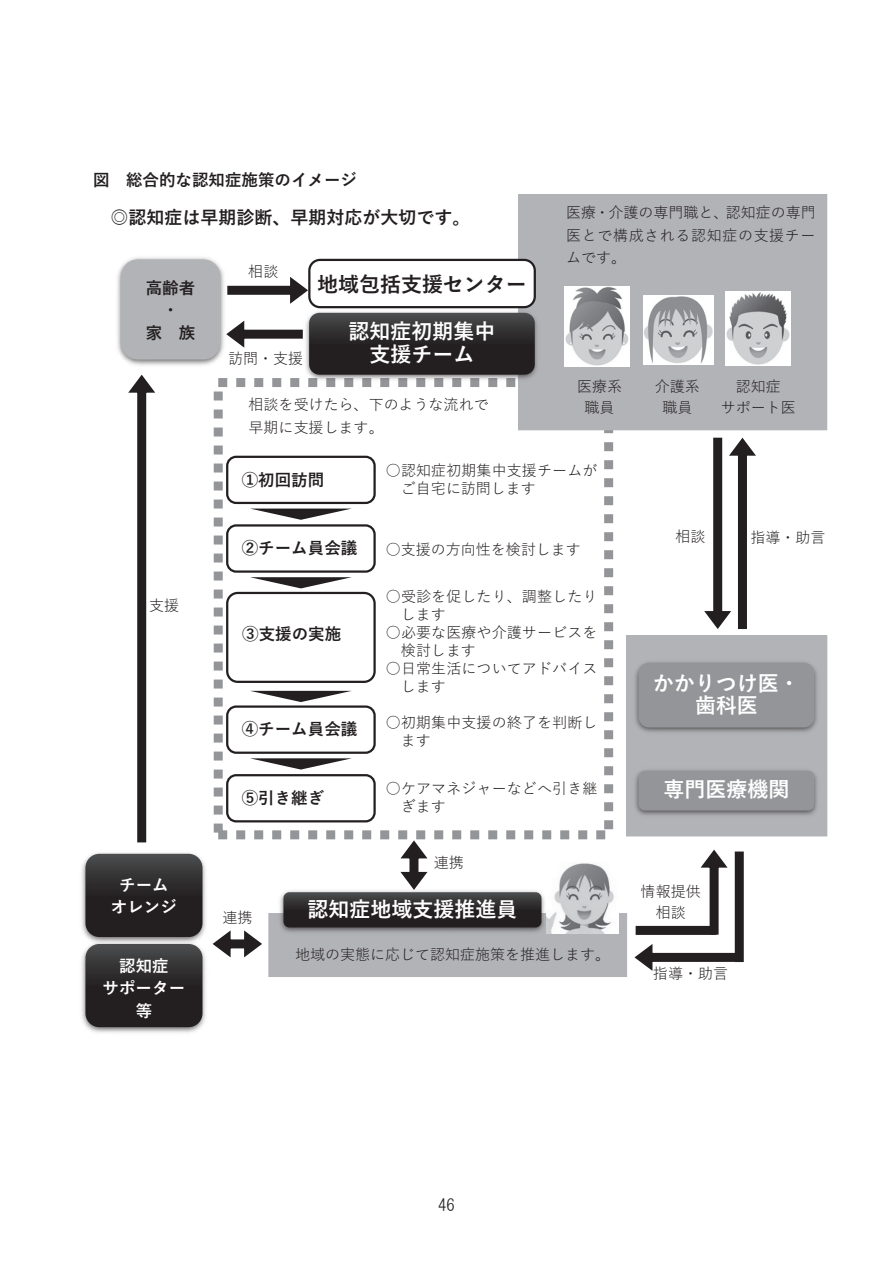
<style>
.page{position:relative;width:893px;height:1263px;background:#fff}
.page>*{position:absolute;margin:0;border:0;box-sizing:border-box;transform-origin:0 0}
.t1{font:700 21px/22.5px "Yu Gothic";color:#fff;text-align:center}
.t2{font:700 21px "Yu Gothic";color:#231f20}
.t3{font:700 18px "Yu Gothic";color:#231f20}
.t4{font:18px "Yu Gothic";color:#231f20;scale:.9 1}
.t5{font:700 16.5px/22.5px "Yu Gothic";color:#231f20;text-align:center}
.t6{font:700 16.5px/22.5px "Yu Gothic";color:#fff;text-align:center}
.t7{font:16.5px "HG Gothic M";color:#231f20}
.t8{font:15px/18px "Yu Gothic";color:#231f20}
</style>
<div class="page">
<div style="left:269px;top:913px;width:358px;height:63px;background:#b2b3b7"></div>
<div style="left:268px;top:913px;width:359px;height:64px;border:1px solid #b2b3b7"></div>
<img style="left:269px;top:919px;width:357px;height:52px">
<img style="left:81px;top:954px;width:125px;height:79px">
<img style="left:83px;top:950px;width:121px;height:76px">
<svg style="left:85px;top:945px;width:117px;height:82px;background:#3c3a3b"></svg>
<img style="left:90px;top:953px;width:108px;height:65px">
<img style="left:268px;top:913px;width:4px;height:16px">
<img style="left:277px;top:893px;width:270px;height:42px">
<img style="left:278px;top:895px;width:268px;height:33px">
<svg style="left:283px;top:840px;width:258px;height:87px"></svg>
<svg style="left:634px;top:944px;width:101px;height:18px"></svg>
<svg style="left:701px;top:850px;width:27px;height:85px"></svg>
<div style="left:636px;top:926px;width:80px;height:9px;background:#231f20"></div>
<div style="left:735px;top:851px;width:9px;height:111px;background:#231f20"></div>
<img style="left:636px;top:880px;width:69px;height:46px">
<img style="left:640px;top:962px;width:102px;height:9px">
<svg style="left:213px;top:930px;width:49px;height:27px"></svg>
<img style="left:547px;top:863px;width:72px;height:71px">
<img style="left:81px;top:853px;width:125px;height:92px">
<img style="left:83px;top:859px;width:121px;height:76px">
<svg style="left:85px;top:854px;width:117px;height:83px;background:#3d3b3c"></svg>
<img style="left:90px;top:863px;width:108px;height:64px">
<div style="left:214px;top:378px;width:399px;height:461px;border:9px dashed #939598"></div>
<img style="left:223px;top:392px;width:381px;height:433px">
<div style="left:627px;top:636px;width:200px;height:200px;background:#b2b3b7"></div>
<div style="left:626px;top:635px;width:201px;height:201px;border:1px solid #b2b3b7"></div>
<img style="left:627px;top:641px;width:199px;height:189px">
<div style="left:518px;top:195px;width:309px;height:235px;background:#b2b3b7"></div>
<div style="left:518px;top:194px;width:309px;height:236px;border:1px solid #b2b3b7"></div>
<img style="left:519px;top:200px;width:307px;height:224px">
<img style="left:117px;top:257px;width:107px;height:109px">
<img style="left:119px;top:265px;width:102px;height:92px">
<div style="left:121px;top:259px;width:99px;height:100px;background:#b2b3b7;border:1px solid #b2b3b7;border-radius:16px"></div>
<img style="left:632px;top:766px;width:188px;height:52px">
<img style="left:634px;top:773px;width:184px;height:38px">
<div style="left:638px;top:771px;width:176px;height:39px;background:#939598;border-radius:7px"></div>
<img style="left:375px;top:461px;width:233px;height:41px">
<img style="left:222px;top:347px;width:2px;height:19px">
<svg style="left:227px;top:282px;width:81px;height:22px"></svg>
<svg style="left:226px;top:321px;width:76px;height:27px"></svg>
<img style="left:229px;top:277px;width:69px;height:6px">
<img style="left:643px;top:375px;width:160px;height:42px">
<img style="left:565px;top:375px;width:69px;height:42px">
<img style="left:632px;top:658px;width:188px;height:77px">
<img style="left:635px;top:667px;width:182px;height:60px">
<div style="left:638px;top:663px;width:176px;height:64px;background:#939598;border-radius:11px"></div>
<svg style="left:704px;top:438px;width:52px;height:191px"></svg>
<img style="left:643px;top:296px;width:70px;height:69px">
<img style="left:565px;top:287px;width:65px;height:80px">
<div style="left:308px;top:259px;width:228px;height:49px;background:#fff;border:2px solid #231f20;border-radius:11px"></div>
<img style="left:302px;top:308px;width:239px;height:75px">
<img style="left:305px;top:317px;width:232px;height:57px">
<svg style="left:309px;top:313px;width:226px;height:62px;background:#383637"></svg>
<img style="left:312px;top:321px;width:220px;height:45px">
<div style="left:226px;top:456px;width:150px;height:48px;background:#fff;border:2px solid #231f20;border-radius:9px"></div>
<svg style="left:237px;top:505px;width:146px;height:18px"></svg>
<div style="left:226px;top:524px;width:150px;height:49px;background:#fff;border:2px solid #231f20;border-radius:9px"></div>
<svg style="left:237px;top:573px;width:146px;height:19px"></svg>
<div style="left:226px;top:592px;width:150px;height:91px;background:#fff;border:2px solid #231f20;border-radius:11px"></div>
<svg style="left:237px;top:687px;width:146px;height:18px"></svg>
<div style="left:226px;top:774px;width:150px;height:48px;background:#fff;border:2px solid #231f20;border-radius:9px"></div>
<div style="left:226px;top:705px;width:150px;height:49px;background:#fff;border:2px solid #231f20;border-radius:9px"></div>
<svg style="left:237px;top:754px;width:146px;height:19px"></svg>
<img style="left:375px;top:540px;width:233px;height:37px">
<img style="left:375px;top:587px;width:233px;height:111px">
<img style="left:375px;top:713px;width:233px;height:37px">
<img style="left:375px;top:780px;width:233px;height:36px">
<svg style="left:128px;top:375px;width:27px;height:467px"></svg>
<img style="left:128px;top:594px;width:27px;height:24px">
<img style="left:725px;top:291px;width:66px;height:75px">
<p class="t5" style="left:93px;top:169px;width:265px">図 総合的な認知症施策のイメージ</p>
<p class="t3" style="left:110px;top:207px;width:362px">◎認知症は早期診断、早期対応が大切です。</p>
<p class="t5" style="left:146px;top:277px;width:51px">高齢者・<br>家 族</p>
<p class="t8" style="left:248px;top:261px;width:32px">相談</p>
<p class="t8" style="left:228px;top:347px;width:77px">訪問・支援</p>
<p class="t2" style="left:317px;top:273px;width:211px">地域包括支援センター</p>
<p class="t1" style="left:348px;top:321px;width:148px">認知症初期集中支援チーム</p>
<p class="t8" style="left:249px;top:392px;width:242px;line-height:22.5px">相談を受けたら、下のような流れで早期に支援します。</p>
<p class="t8" style="left:566px;top:200px;width:251px;line-height:22.5px;text-align:justify">医療・介護の専門職と、認知症の専門医とで構成される認知症の支援チームです。</p>
<p class="t8" style="left:577px;top:374px;width:47px;line-height:21px;text-align:center">医療系職員</p>
<p class="t8" style="left:655px;top:374px;width:47px;line-height:21px;text-align:center">介護系職員</p>
<p class="t8" style="left:721px;top:374px;width:77px;line-height:21px;text-align:center">認知症<br>サポート医</p>
<p class="t8" style="left:149px;top:595px;width:32px">支援</p>
<p class="t6" style="left:111px;top:874px;width:67px">チームオレンジ</p>
<p class="t6" style="left:103px;top:954px;width:84px">認知症<br>サポーター等</p>
<p class="t5" style="left:242px;top:469px;width:84px">①初回訪問</p>
<p class="t5" style="left:242px;top:537px;width:117px">②チーム員会議</p>
<p class="t5" style="left:242px;top:623px;width:100px">③支援の実施</p>
<p class="t5" style="left:242px;top:718px;width:117px">④チーム員会議</p>
<p class="t5" style="left:242px;top:787px;width:84px">⑤引き継ぎ</p>
<p class="t8" style="left:401px;top:459px;width:198px;text-indent:-15px">○認知症初期集中支援チームがご自宅に訪問します</p>
<p class="t8" style="left:386px;top:538px;width:197px">○支援の方向性を検討します</p>
<p class="t8" style="left:401px;top:585px;width:198px;text-indent:-15px">○受診を促したり、調整したりします</p>
<p class="t8" style="left:401px;top:621px;width:198px;text-indent:-15px">○必要な医療や介護サービスを検討します</p>
<p class="t8" style="left:401px;top:657px;width:198px;text-indent:-15px">○日常生活についてアドバイスします</p>
<p class="t8" style="left:401px;top:711px;width:198px;text-indent:-15px">○初期集中支援の終了を判断します</p>
<p class="t8" style="left:401px;top:778px;width:198px;text-indent:-15px">○ケアマネジャーなどへ引き継ぎます</p>
<p class="t8" style="left:434px;top:851px;width:32px">連携</p>
<p class="t8" style="left:222px;top:906px;width:32px">連携</p>
<p class="t1" style="left:307px;top:899px;width:211px">認知症地域支援推進員</p>
<p class="t8" style="left:295px;top:943px;width:317px">地域の実態に応じて認知症施策を推進します。</p>
<p class="t8" style="left:675px;top:525px;width:32px">相談</p>
<p class="t8" style="left:750px;top:526px;width:77px">指導・助言</p>
<p class="t1" style="left:653px;top:672px;width:148px">かかりつけ医・歯科医</p>
<p class="t1" style="left:664px;top:779px;width:127px">専門医療機関</p>
<p class="t8" style="left:641px;top:879px;width:62px;line-height:21px;text-align:center">情報提供相談</p>
<p class="t8" style="left:653px;top:963px;width:77px">指導・助言</p>
<p class="t4" style="left:438px;top:1188px;width:21px">46</p>
<p class="t7" style="left:438px;top:1196px;width:18px">46</p>
</div>
